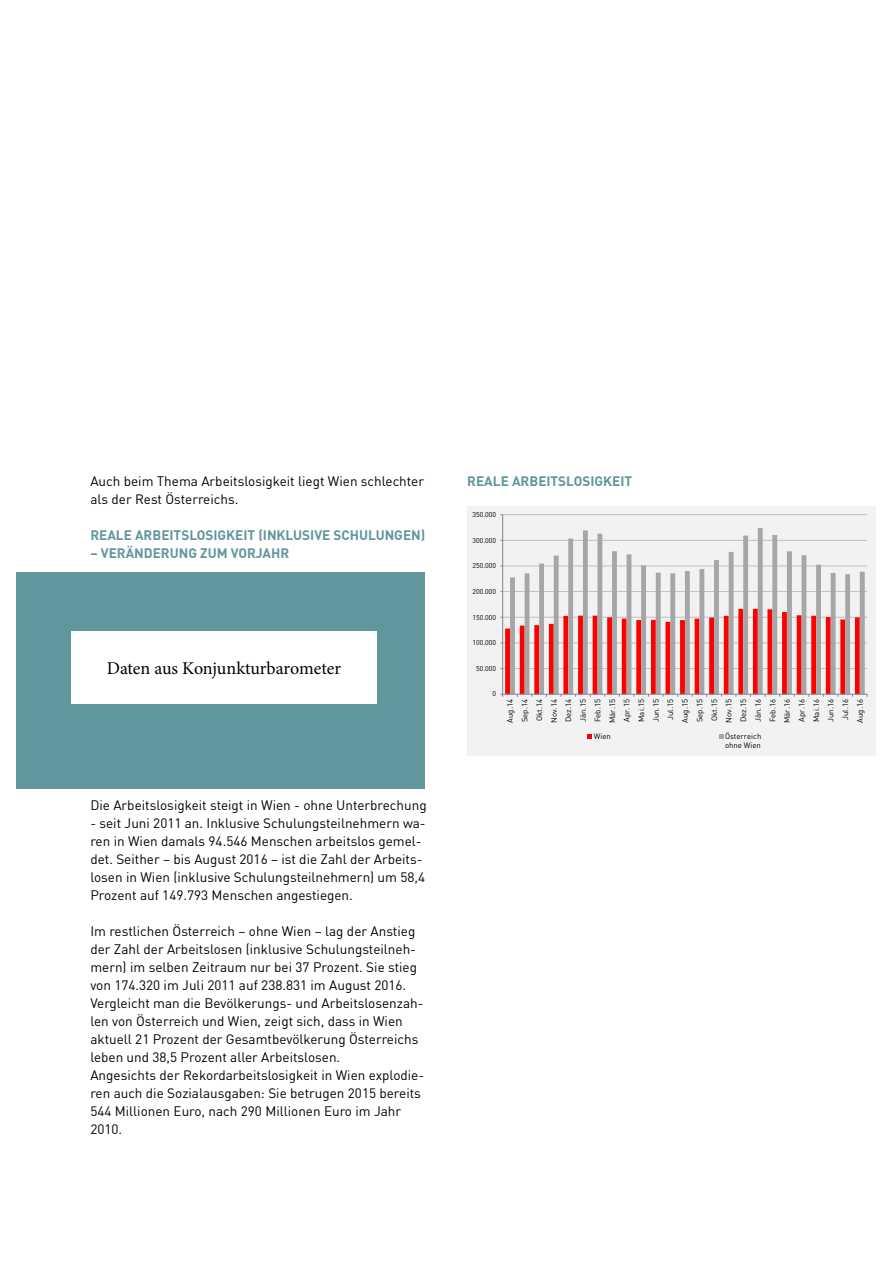
<style>
.page{position:relative;width:893px;height:1263px;background:#fff}
.page>*{position:absolute;margin:0;border:0;box-sizing:border-box;transform-origin:0 0}
.t1{font:18px "Minion Pro";letter-spacing:-.005em;color:#000}
.t2{font:13.5px/18px "DIN";color:#000}
.t3{font:700 13.5px "DIN";color:#60969c}
.t4{font:7.8px/14.5px "DIN";letter-spacing:.005em;color:#000;text-align:center}
.t5{font:7.05px "DIN";color:#000}
</style>
<div class="page">
<div style="left:467px;top:506px;width:408px;height:250px;background:#f2f2f2"></div>
<hr style="left:503px;top:668px;width:364px;height:1px;background:#bfbfbf">
<hr style="left:503px;top:643px;width:364px;height:1px;background:#bfbfbf">
<hr style="left:503px;top:617px;width:364px;height:1px;background:#bfbfbf">
<hr style="left:503px;top:591px;width:364px;height:1px;background:#bfbfbf">
<hr style="left:503px;top:566px;width:364px;height:1px;background:#bfbfbf">
<hr style="left:503px;top:540px;width:364px;height:1px;background:#bfbfbf">
<hr style="left:503px;top:514px;width:364px;height:1px;background:#bfbfbf">
<svg style="left:510px;top:528px;width:355px;height:166px"></svg>
<hr style="left:502px;top:515px;width:1px;height:179px;background:#868686">
<hr style="left:503px;top:694px;width:364px;height:1px;background:#868686">
<svg style="left:500px;top:609px;width:360px;height:88px"></svg>
<svg style="left:588px;top:734px;width:4px;height:4px"></svg>
<svg style="left:719px;top:734px;width:4px;height:4px"></svg>
<div style="left:17px;top:573px;width:408px;height:216px;background:#60969c"></div>
<div style="left:71px;top:631px;width:306px;height:72px;background:#fff"></div>
<p class="t2" style="left:90px;top:472px;width:335px">Auch beim Thema Arbeitslosigkeit liegt Wien schlechter als der Rest Österreichs.</p>
<p class="t3" style="left:90px;top:526px;width:336px">REALE ARBEITSLOSIGKEIT (INKLUSIVE SCHULUNGEN)</p>
<p class="t3" style="left:90px;top:544px;width:200px">– VERÄNDERUNG ZUM VORJAHR</p>
<h1 class="t1" style="left:107px;top:656px;width:236px">Daten aus Konjunkturbarometer</h1>
<p class="t2" style="left:90px;top:796px;width:338px">Die Arbeitslosigkeit steigt in Wien - ohne Unterbrechung</p>
<p class="t2" style="left:90px;top:814px;width:337px">- seit Juni 2011 an. Inklusive Schulungsteilnehmern wa&shy;ren in Wien damals 94.546 Menschen arbeitslos gemel&shy;det. Seither – bis August 2016 – ist die Zahl der Arbeits&shy;losen in Wien (inklusive Schulungsteilnehmern) um 58,4<br>Prozent auf 149.793 Menschen angestiegen.</p>
<p class="t2" style="left:90px;top:922px;width:335px">Im restlichen Österreich – ohne Wien – lag der Anstieg der Zahl der Arbeitslosen (inklusive Schulungsteilneh&shy;mern) im selben Zeitraum nur bei 37 Prozent. Sie stieg von 174.320 im Juli 2011 auf 238.831 im August 2016.<br>Vergleicht man die Bevölkerungs- und Arbeitslosenzah&shy;len von Österreich und Wien, zeigt sich, dass in Wien aktuell 21 Prozent der Gesamtbevölkerung Österreichs leben und 38,5 Prozent aller Arbeitslosen.<br>Angesichts der Rekordarbeitslosigkeit in Wien explodie&shy;ren auch die Sozialausgaben: Sie betrugen 2015 bereits 544 Millionen Euro, nach 290 Millionen Euro im Jahr 2010.</p>
<p class="t3" style="left:467px;top:472px;width:166px">REALE ARBEITSLOSIGKEIT</p>
<p class="t5" style="left:472px;top:510px;width:25px">350.000</p>
<p class="t5" style="left:472px;top:536px;width:25px">300.000</p>
<p class="t5" style="left:472px;top:561px;width:25px">250.000</p>
<p class="t5" style="left:472px;top:587px;width:25px">200.000</p>
<p class="t5" style="left:472px;top:612px;width:25px">150.000</p>
<p class="t5" style="left:472px;top:638px;width:25px">100.000</p>
<p class="t5" style="left:476px;top:664px;width:22px">50.000</p>
<p class="t5" style="left:493px;top:689px;width:5px">0</p>
<p class="t4" style="left:503px;top:723px;width:25px;rotate:-90deg">Aug.14<br>Sep.14<br>Okt.14<br>Nov.14<br>Dez.14<br>Jän.15<br>Feb.15<br>Mär.15<br>Apr.15<br>Mai.15<br>Jun.15<br>Jul.15<br>Aug.15<br>Sep.15<br>Okt.15<br>Nov.15<br>Dez.15<br>Jän.16<br>Feb.16<br>Mär.16<br>Apr.16<br>Mai.16<br>Jun.16<br>Jul.16<br>Aug.16</p>
<p class="t4" style="left:594px;top:728px;width:19px">Wien</p>
<p class="t4" style="left:725px;top:731px;width:38px;line-height:9.6px;text-align:left">Österreich ohne Wien</p>
</div>
